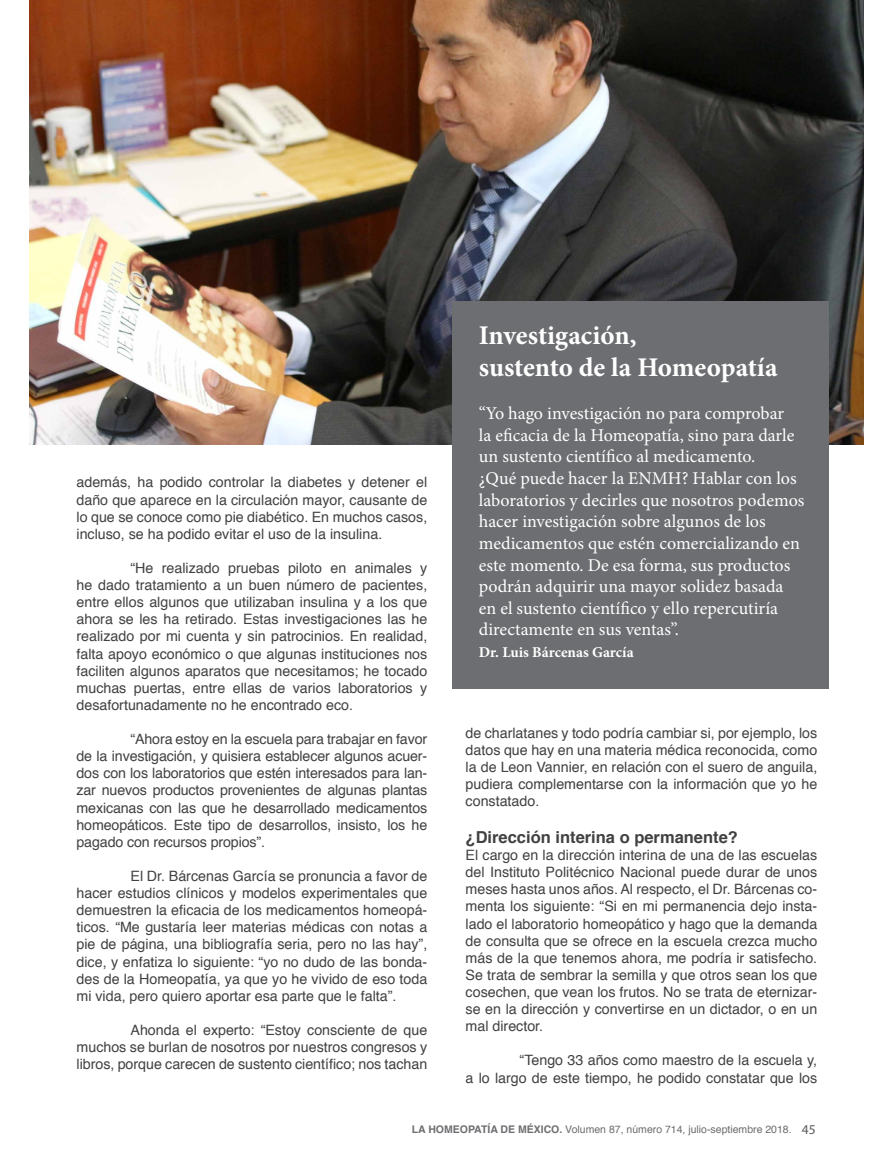
<style>
.page{position:relative;width:893px;height:1170px;background:#fff}
.page>*{position:absolute;margin:0;border:0;box-sizing:border-box;transform-origin:0 0}
.t1{font:700 27px/32.4px "Minion Pro";letter-spacing:-.005em;color:#fff}
.t2{font:18px/21.6px "Minion Pro";color:#fff}
.t3{font:700 16.5px "Helvetica";color:#414042}
.t4{font:700 15px "Minion Pro";color:#fff}
.t5{font:14.25px/17.1px "Helvetica";color:#414042;text-align:justify}
.t6{font:10.5px "Helvetica";color:#6d6e71}
.s1{font-weight:700}
.s2{font-family:"Myriad Pro";font-size:13.5px;color:#58595b}
</style>
<div class="page">
<img style="left:30px;top:0;width:833px;height:445px">
<div style="left:452px;top:301px;width:377px;height:387px;background:#6d6e71"></div>
<p class="t5" style="left:77px;top:474px;width:352px">además, ha podido controlar la diabetes y detener el daño que aparece en la circulación mayor, causante de lo que se conoce como pie diabético. En muchos casos, incluso, se ha podido evitar el uso de la insulina.</p>
<p class="t5" style="left:77px;top:560px;width:352px;text-indent:54px">“He realizado pruebas piloto en animales y he dado tratamiento a un buen número de pacientes, entre ellos algunos que utilizaban insulina y a los que ahora se les ha retirado. Estas investigaciones las he realizado por mi cuenta y sin patrocinios. En realidad, falta apoyo económico o que algunas instituciones nos faciliten algunos aparatos que necesitamos; he tocado muchas puertas, entre ellas de varios laboratorios y desafortunadamente no he encontrado eco.</p>
<p class="t5" style="left:77px;top:731px;width:352px;text-indent:54px">“Ahora estoy en la escuela para trabajar en favor de la investigación, y quisiera establecer algunos acuer&shy;dos con los laboratorios que estén interesados para lan&shy;zar nuevos productos provenientes de algunas plantas mexicanas con las que he desarrollado medicamentos homeopáticos. Este tipo de desarrollos, insisto, los he pagado con recursos propios”.</p>
<p class="t5" style="left:77px;top:867px;width:352px;text-indent:54px">El Dr. Bárcenas García se pronuncia a favor de hacer estudios clínicos y modelos experimentales que demuestren la eficacia de los medicamentos homeopá&shy;ticos. “Me gustaría leer materias médicas con notas a pie de página, una bibliografía seria, pero no las hay”, dice, y enfatiza lo siguiente: “yo no dudo de las bonda&shy;des de la Homeopatía, ya que yo he vivido de eso toda mi vida, pero quiero aportar esa parte que le falta”.</p>
<p class="t5" style="left:77px;top:1021px;width:352px;text-indent:54px">Ahonda el experto: “Estoy consciente de que muchos se burlan de nosotros por nuestros congresos y libros, porque carecen de sustento científico; nos tachan</p>
<h1 class="t1" style="left:479px;top:318px;width:300px">Investigación,<br>sustento de la Homeopatía</h1>
<p class="t2" style="left:479px;top:403px;width:327px">“Yo hago investigación no para comprobar<br>la eficacia de la Homeopatía, sino para darle un sustento científico al medicamento.<br>¿Qué puede hacer la ENMH? Hablar con los laboratorios y decirles que nosotros podemos hacer investigación sobre algunos de los medicamentos que estén comercializando en este momento. De esa forma, sus productos podrán adquirir una mayor solidez basada en el sustento científico y ello repercutiría directamente en sus ventas”.</p>
<p class="t4" style="left:479px;top:641px;width:156px">Dr. Luis Bárcenas García</p>
<p class="t5" style="left:466px;top:724px;width:353px">de charlatanes y todo podría cambiar si, por ejemplo, los datos que hay en una materia médica reconocida, como la de Leon Vannier, en relación con el suero de anguila, pudiera complementarse con la información que yo he constatado.</p>
<p class="t3" style="left:466px;top:823px;width:274px">¿Dirección interina o permanente?</p>
<p class="t5" style="left:466px;top:846px;width:353px">El cargo en la dirección interina de una de las escuelas del Instituto Politécnico Nacional puede durar de unos meses hasta unos años. Al respecto, el Dr. Bárcenas co&shy;menta los siguiente: “Si en mi permanencia dejo insta&shy;lado el laboratorio homeopático y hago que la demanda de consulta que se ofrece en la escuela crezca mucho más de la que tenemos ahora, me podría ir satisfecho.<br>Se trata de sembrar la semilla y que otros sean los que cosechen, que vean los frutos. No se trata de eternizar&shy;se en la dirección y convertirse en un dictador, o en un mal director.</p>
<p class="t5" style="left:466px;top:1052px;width:353px;text-align:right">“Tengo 33 años como maestro de la escuela y,<br>a lo largo de este tiempo, he podido constatar que los</p>
<p class="t6" style="left:412px;top:1120px;width:405px"><span class="s1">LA HOMEOPATÍA DE MÉXICO.</span> Volumen 87, número 714, julio-septiembre 2018. <span class="s2">45</span></p>
</div>
